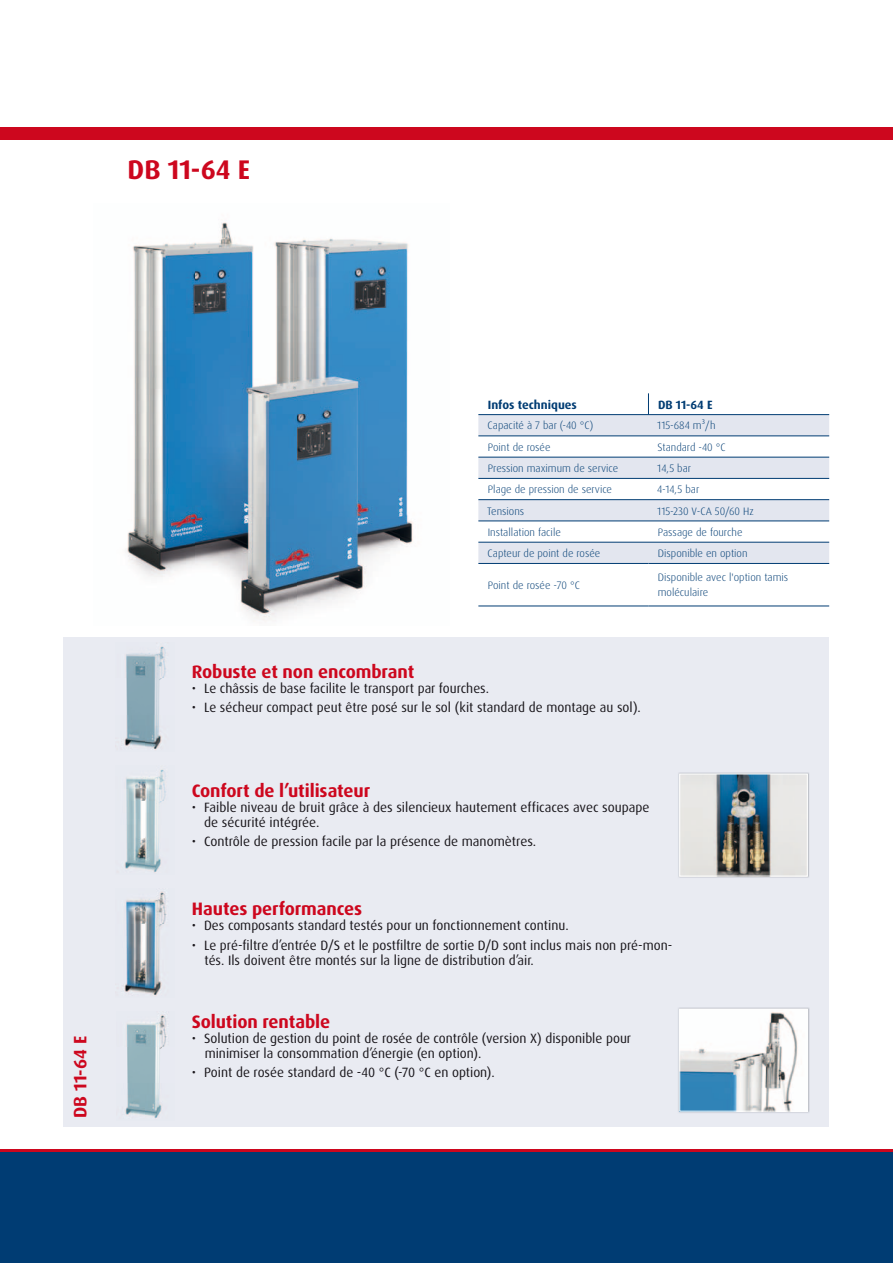
<style>
.page{position:relative;width:893px;height:1263px;background:#fff}
.page>*{position:absolute;margin:0;border:0;box-sizing:border-box;transform-origin:0 0}
.t1{font:700 27px "Dax Pro";color:#cd071e}
.t2{font:700 18px "Dax Pro";letter-spacing:-.005em;color:#cd071e}
.t3{font:13.5px/15px "Dax Pro";color:#1a171c}
.t4{font:700 12px "Dax Pro";color:#003c73}
.t5{font:300 10.8px/15px "Dax Pro";color:#003c73}
</style>
<div class="page">
<div style="left:64px;top:638px;width:765px;height:489px;background:#e9ebf2"></div>
<div style="left:0;top:128px;width:893px;height:12px;background:#cd071e"></div>
<div style="left:0;top:1150px;width:893px;height:113px;background:#003c73"></div>
<hr style="left:0;top:1149px;width:893px;height:2px;background:#cd071e">
<img style="left:126px;top:222px;width:287px;height:400px">
<img style="left:124px;top:646px;width:42px;height:104px">
<img style="left:124px;top:769px;width:42px;height:104px">
<img style="left:125px;top:1014px;width:42px;height:105px">
<img style="left:124px;top:891px;width:43px;height:105px">
<img style="left:678px;top:772px;width:131px;height:106px">
<img style="left:681px;top:775px;width:125px;height:99px">
<div style="left:679px;top:773px;width:129px;height:103px;border:1px solid #fff"></div>
<img style="left:678px;top:1007px;width:131px;height:106px">
<img style="left:681px;top:1011px;width:125px;height:98px">
<div style="left:679px;top:1009px;width:129px;height:102px;border:1px solid #fff"></div>
<svg style="left:478px;top:415px;width:351px;height:21px;background:#dbe0ea"></svg>
<svg style="left:478px;top:456px;width:351px;height:150px"></svg>
<svg style="left:648px;top:393px;width:1px;height:21px"></svg>
<hr style="left:478px;top:414px;width:351px;height:1px;background:#003c73">
<hr style="left:478px;top:436px;width:351px;height:1px;background:#003c73">
<hr style="left:478px;top:457px;width:351px;height:1px;background:#003c73">
<hr style="left:478px;top:478px;width:351px;height:1px;background:#003c73">
<hr style="left:478px;top:499px;width:351px;height:1px;background:#003c73">
<hr style="left:478px;top:521px;width:351px;height:1px;background:#003c73">
<hr style="left:478px;top:542px;width:351px;height:1px;background:#003c73">
<hr style="left:478px;top:563px;width:170px;height:1px;background:#003c73">
<hr style="left:478px;top:606px;width:170px;height:1px;background:#003c73">
<hr style="left:648px;top:563px;width:181px;height:1px;background:#003c73">
<hr style="left:648px;top:606px;width:181px;height:1px;background:#003c73">
<h1 class="t1" style="left:128px;top:156px;width:124px">DB 11-64 E</h1>
<h2 class="t2" style="left:71px;top:1118px;width:83px;rotate:-90deg">DB 11-64 E</h2>
<p class="t4" style="left:488px;top:399px;width:91px">Infos techniques</p>
<p class="t4" style="left:658px;top:399px;width:56px">DB 11-64 E</p>
<p class="t5" style="left:488px;top:419px;width:107px">Capacité à 7 bar (-40 °C)</p>
<p class="t5" style="left:657px;top:419px;width:60px">115-684 m³/h</p>
<p class="t5" style="left:488px;top:440px;width:64px">Point de rosée</p>
<p class="t5" style="left:657px;top:440px;width:70px">Standard -40 °C</p>
<p class="t5" style="left:488px;top:461px;width:132px">Pression maximum de service</p>
<p class="t5" style="left:657px;top:461px;width:35px">14,5 bar</p>
<p class="t5" style="left:488px;top:483px;width:126px">Plage de pression de service</p>
<p class="t5" style="left:657px;top:483px;width:44px">4-14,5 bar</p>
<p class="t5" style="left:487px;top:504px;width:39px">Tensions</p>
<p class="t5" style="left:657px;top:504px;width:98px">115-230 V-CA 50/60 Hz</p>
<p class="t5" style="left:488px;top:525px;width:75px">Installation facile</p>
<p class="t5" style="left:658px;top:525px;width:86px">Passage de fourche</p>
<p class="t5" style="left:488px;top:546px;width:114px">Capteur de point de rosée</p>
<p class="t5" style="left:658px;top:546px;width:91px">Disponible en option</p>
<p class="t5" style="left:488px;top:578px;width:94px">Point de rosée -70 °C</p>
<p class="t5" style="left:658px;top:571px;width:132px">Disponible avec l'option tamis moléculaire</p>
<h2 class="t2" style="left:192px;top:663px;width:224px">Robuste et non encombrant</h2>
<p class="t3" style="left:192px;top:681px;width:299px">• Le châssis de base facilite le transport par fourches.</p>
<p class="t3" style="left:192px;top:701px;width:450px">• Le sécheur compact peut être posé sur le sol (kit standard de montage au sol).</p>
<h2 class="t2" style="left:192px;top:782px;width:180px">Confort de l’utilisateur</h2>
<p class="t3" style="left:204px;top:800px;width:447px;text-indent:-12px">• Faible niveau de bruit grâce à des silencieux hautement efficaces avec soupape de sécurité intégrée.</p>
<p class="t3" style="left:192px;top:834px;width:346px">• Contrôle de pression facile par la présence de manomètres.</p>
<h2 class="t2" style="left:192px;top:900px;width:172px">Hautes performances</h2>
<p class="t3" style="left:192px;top:919px;width:378px">• Des composants standard testés pour un fonctionnement continu.</p>
<p class="t3" style="left:205px;top:938px;width:469px;text-indent:-13px">• Le pré-filtre d’entrée D/S et le postfiltre de sortie D/D sont inclus mais non pré-mon&shy;tés. Ils doivent être montés sur la ligne de distribution d’air.</p>
<h2 class="t2" style="left:192px;top:1013px;width:140px">Solution rentable</h2>
<p class="t3" style="left:205px;top:1032px;width:428px;text-indent:-13px">• Solution de gestion du point de rosée de contrôle (version X) disponible pour minimiser la consommation d’énergie (en option).</p>
<p class="t3" style="left:192px;top:1066px;width:304px">• Point de rosée standard de -40 °C (-70 °C en option).</p>
</div>
